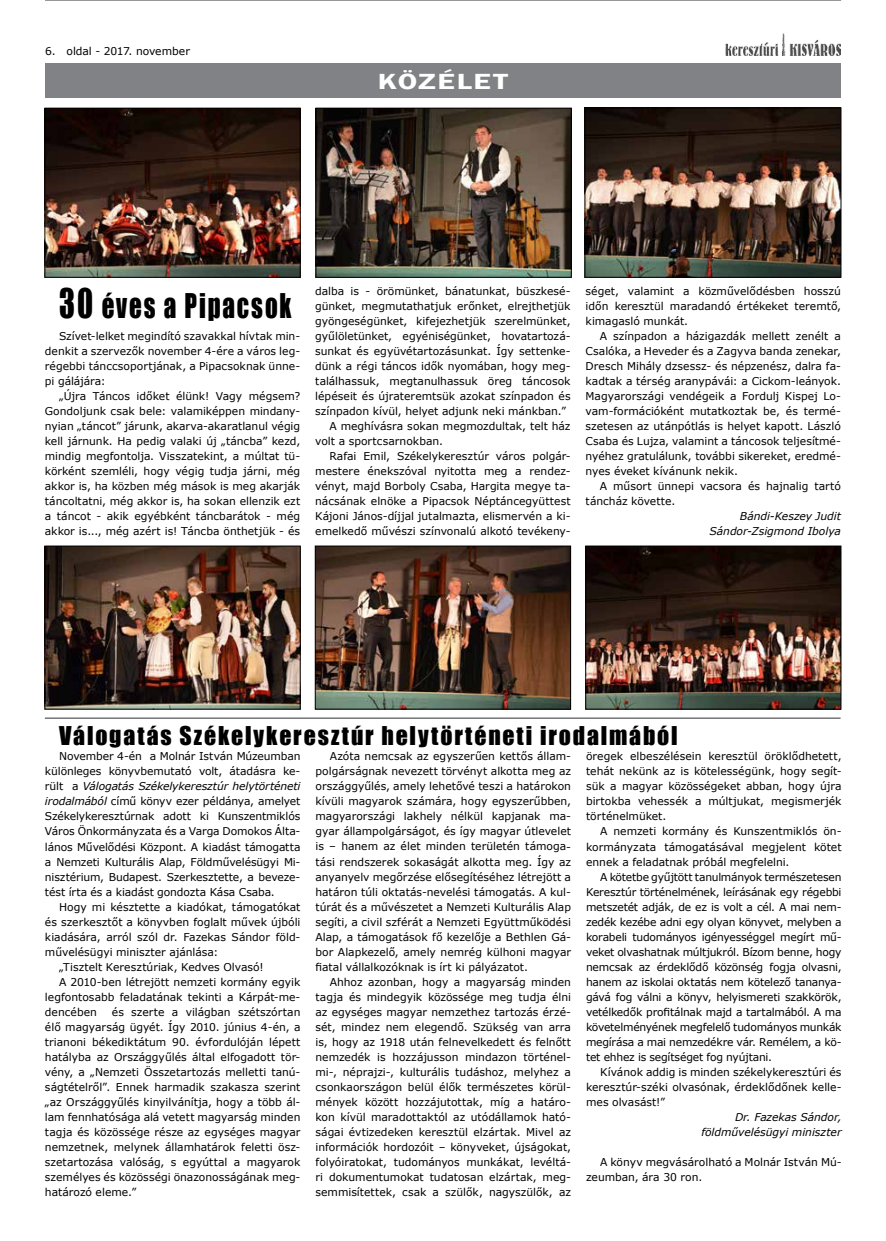
<style>
.page{position:relative;width:886px;height:1241px;background:#fff}
.page>*{position:absolute;margin:0;border:0;box-sizing:border-box;transform-origin:0 0}
.t1{font:31.25px "Impact";letter-spacing:.075em;color:#000;scale:.8 1}
.t2{font:23.75px "Impact";letter-spacing:.075em;color:#000}
.t3{font:600 22.5px "Franklin Gothic";letter-spacing:.05em;color:#fff;scale:1.36 1}
.t4{font:10.75px/15px "Verdana";color:#000;text-align:justify}
.t5{font:italic 10.75px/15px "Verdana";letter-spacing:-.005em;color:#000;text-align:right}
.s1{font-size:37.5px}
.s2{font-style:italic}
</style>
<div class="page">
<img style="left:725px;top:34px;width:116px;height:21px">
<div style="left:45px;top:64px;width:796px;height:34px;background:#808285"></div>
<hr style="left:45px;top:0;width:796px;height:1px;background:#58595b">
<img style="left:47px;top:110px;width:251px;height:165px">
<div style="left:45px;top:108px;width:255px;height:169px;border:1px solid #000"></div>
<img style="left:587px;top:110px;width:252px;height:165px">
<div style="left:585px;top:108px;width:256px;height:169px;border:1px solid #000"></div>
<img style="left:318px;top:110px;width:251px;height:165px">
<div style="left:316px;top:108px;width:255px;height:169px;border:1px solid #000"></div>
<img style="left:47px;top:547px;width:251px;height:160px">
<div style="left:45px;top:545px;width:255px;height:164px;border:1px solid #000"></div>
<img style="left:317px;top:547px;width:252px;height:160px">
<div style="left:315px;top:545px;width:256px;height:164px;border:1px solid #000"></div>
<img style="left:587px;top:547px;width:252px;height:160px">
<div style="left:585px;top:545px;width:256px;height:164px;border:1px solid #000"></div>
<hr style="left:45px;top:717px;width:795px;height:1px;background:#58595b">
<p class="t4" style="left:45px;top:44px;width:146px">6. oldal - 2017. november</p>
<h3 class="t3" style="left:378px;top:67px;width:97px">KÖZÉLET</h3>
<h1 class="t1" style="left:59px;top:281px;width:292px"><span class="s1">30</span> éves a Pipacsok</h1>
<p class="t4" style="left:45px;top:328px;width:257px;text-indent:14px">Szívet-lelket megindító szavakkal hívtak min&shy;denkit a szervezők november 4-ére a város leg&shy;régebbi tánccsoportjának, a Pipacsoknak ünne&shy;pi gálájára:</p>
<p class="t4" style="left:45px;top:388px;width:257px;text-indent:14px">„Újra Táncos időket élünk! Vagy mégsem?<br>Gondoljunk csak bele: valamiképpen mindan - nyian „táncot” járunk, akarva-akaratlanul végig kell járnunk. Ha pedig valaki új „táncba” kezd, mindig megfontolja. Visszatekint, a múltat tü&shy;körként szemléli, hogy végig tudja járni, még akkor is, ha közben még mások is meg akarják táncoltatni, még akkor is, ha sokan ellenzik ezt a táncot - akik egyébként táncbarátok - még akkor is..., még azért is! Táncba önthetjük - és</p>
<p class="t4" style="left:315px;top:283px;width:257px">dalba is - örömünket, bánatunkat, büszkesé-</p>
<p class="t4" style="left:315px;top:298px;width:257px">günket, megmutathatjuk erőnket, elrejthetjük</p>
<p class="t4" style="left:315px;top:313px;width:257px">gyöngeségünket, kifejezhetjük szerelmünket,</p>
<p class="t4" style="left:315px;top:328px;width:257px">gyűlöletünket, egyéniségünket, hovatartozá-</p>
<p class="t4" style="left:315px;top:343px;width:257px">sunkat és együvétartozásunkat. Így settenke-</p>
<p class="t4" style="left:315px;top:358px;width:257px">dünk a régi táncos idők nyomában, hogy meg-</p>
<p class="t4" style="left:315px;top:373px;width:257px">találhassuk, megtanulhassuk öreg táncosok</p>
<p class="t4" style="left:315px;top:388px;width:257px">lépéseit és újrateremtsük azokat színpadon és</p>
<p class="t4" style="left:315px;top:403px;width:252px">színpadon kívül, helyet adjunk neki mánkban.”</p>
<p class="t4" style="left:329px;top:418px;width:243px">A meghívásra sokan megmozdultak, telt ház</p>
<p class="t4" style="left:315px;top:433px;width:129px">volt a sportcsarnokban.</p>
<p class="t4" style="left:329px;top:448px;width:243px">Rafai Emil, Székelykeresztúr város polgár-</p>
<p class="t4" style="left:315px;top:463px;width:257px">mestere énekszóval nyitotta meg a rendez-</p>
<p class="t4" style="left:315px;top:478px;width:257px">vényt, majd Borboly Csaba, Hargita megye ta-</p>
<p class="t4" style="left:315px;top:493px;width:257px">nácsának elnöke a Pipacsok Néptáncegyüttest</p>
<p class="t4" style="left:315px;top:508px;width:257px">Kájoni János-díjjal jutalmazta, elismervén a ki-</p>
<p class="t4" style="left:315px;top:523px;width:257px">emelkedő művészi színvonalú alkotó tevékeny-</p>
<p class="t4" style="left:586px;top:283px;width:257px">séget, valamint a közművelődésben hosszú időn keresztül maradandó értékeket teremtő, kimagasló munkát.</p>
<p class="t4" style="left:586px;top:328px;width:257px;text-indent:14px">A színpadon a házigazdák mellett zenélt a Csalóka, a Heveder és a Zagyva banda zenekar, Dresch Mihály dzsessz- és népzenész, dalra fa&shy;kadtak a térség aranypávái: a Cickom-leányok.<br>Magyarországi vendégeik a Fordulj Kispej Lo&shy;vam-formációként mutatkoztak be, és termé&shy;szetesen az utánpótlás is helyet kapott. László Csaba és Lujza, valamint a táncosok teljesítmé&shy;nyéhez gratulálunk, további sikereket, eredmé&shy;nyes éveket kívánunk nekik.</p>
<p class="t4" style="left:586px;top:478px;width:257px;text-indent:14px">A műsort ünnepi vacsora és hajnalig tartó táncház követte.</p>
<p class="t5" style="left:709px;top:508px;width:133px">Bándi-Keszey Judit<br>Sándor-Zsigmond Ibolya</p>
<h2 class="t2" style="left:59px;top:716px;width:620px">Válogatás Székelykeresztúr helytörténeti irodalmából</h2>
<p class="t4" style="left:45px;top:748px;width:257px;text-indent:14px">November 4-én a Molnár István Múzeumban különleges könyvbemutató volt, átadásra ke&shy;rült a <span class="s2">Válogatás Székelykeresztúr helytörténeti irodalmából</span> című könyv ezer példánya, amelyet Székelykeresztúrnak adott ki Kunszentmiklós Város Önkormányzata és a Varga Domokos Álta&shy;lános Művelődési Központ. A kiadást támogatta a Nemzeti Kulturális Alap, Földművelésügyi Mi&shy;nisztérium, Budapest. Szerkesztette, a beveze&shy;tést írta és a kiadást gondozta Kása Csaba.</p>
<p class="t4" style="left:59px;top:898px;width:243px">Hogy mi késztette a kiadókat, támogatókat</p>
<p class="t4" style="left:45px;top:913px;width:257px">és szerkesztőt a könyvben foglalt művek újbóli</p>
<p class="t4" style="left:45px;top:928px;width:257px">kiadására, arról szól dr. Fazekas Sándor föld-</p>
<p class="t4" style="left:45px;top:943px;width:175px">művelésügyi miniszter ajánlása:</p>
<p class="t4" style="left:59px;top:958px;width:206px">„Tisztelt Keresztúriak, Kedves Olvasó!</p>
<p class="t4" style="left:59px;top:973px;width:243px">A 2010-ben létrejött nemzeti kormány egyik</p>
<p class="t4" style="left:45px;top:988px;width:257px">legfontosabb feladatának tekinti a Kárpát-me-</p>
<p class="t4" style="left:45px;top:1003px;width:54px">dencében</p>
<p class="t4" style="left:45px;top:1003px;width:257px;text-indent:67px">és szerte a világban szétszórtan élő magyarság ügyét. Így 2010. június 4-én, a trianoni békediktátum 90. évfordulóján lépett hatályba az Országgyűlés által elfogadott tör&shy;vény, a „Nemzeti Összetartozás melletti tanú&shy;ságtételről”. Ennek harmadik szakasza szerint „az Országgyűlés kinyilvánítja, hogy a több ál&shy;lam fennhatósága alá vetett magyarság minden tagja és közössége része az egységes magyar nemzetnek, melynek államhatárok feletti ös - szetartozása valóság, s egyúttal a magyarok személyes és közösségi önazonosságának meg&shy;határozó eleme.”</p>
<p class="t4" style="left:315px;top:748px;width:257px;text-indent:14px">Azóta nemcsak az egyszerűen kettős állam&shy;polgárságnak nevezett törvényt alkotta meg az országgyűlés, amely lehetővé teszi a határokon kívüli magyarok számára, hogy egyszerűbben, magyarországi lakhely nélkül kapjanak ma&shy;gyar állampolgárságot, és így magyar útlevelet is – hanem az élet minden területén támoga&shy;tási rendszerek sokaságát alkotta meg. Így az anyanyelv megőrzése elősegítéséhez létrejött a határon túli oktatás-nevelési támogatás. A kul&shy;túrát és a művészetet a Nemzeti Kulturális Alap segíti, a civil szférát a Nemzeti Együttműködési Alap, a támogatások fő kezelője a Bethlen Gá&shy;bor Alapkezelő, amely nemrég külhoni magyar fiatal vállalkozóknak is írt ki pályázatot.</p>
<p class="t4" style="left:315px;top:973px;width:257px;text-indent:14px">Ahhoz azonban, hogy a magyarság minden tagja és mindegyik közössége meg tudja élni az egységes magyar nemzethez tartozás érzé&shy;sét, mindez nem elegendő. Szükség van arra is, hogy az 1918 után felnevelkedett és felnőtt nemzedék is hozzájusson mindazon történel&shy;mi-, néprajzi-, kulturális tudáshoz, melyhez a csonkaországon belül élők természetes körül&shy;mények között hozzájutottak, míg a határo&shy;kon kívül maradottaktól az utódállamok ható&shy;ságai évtizedeken keresztül elzártak. Mivel az információk hordozóit – könyveket, újságokat, folyóiratokat, tudományos munkákat, levéltá&shy;ri dokumentumokat tudatosan elzártak, meg&shy;semmisítettek, csak a szülők, nagyszülők, az</p>
<p class="t4" style="left:586px;top:748px;width:257px">öregek elbeszélésein keresztül öröklődhetett, tehát nekünk az is kötelességünk, hogy segít&shy;sük a magyar közösségeket abban, hogy újra birtokba vehessék a múltjukat, megismerjék történelmüket.</p>
<p class="t4" style="left:586px;top:823px;width:257px;text-indent:14px">A nemzeti kormány és Kunszentmiklós ön&shy;kormányzata támogatásával megjelent kötet ennek a feladatnak próbál megfelelni.</p>
<p class="t4" style="left:586px;top:868px;width:257px;text-indent:14px">A kötetbe gyűjtött tanulmányok természetesen Keresztúr történelmének, leírásának egy régebbi metszetét adják, de ez is volt a cél. A mai nem&shy;zedék kezébe adni egy olyan könyvet, melyben a korabeli tudományos igényességgel megírt mű&shy;veket olvashatnak múltjukról. Bízom benne, hogy nemcsak az érdeklődő közönség fogja olvasni, hanem az iskolai oktatás nem kötelező tananya&shy;gává fog válni a könyv, helyismereti szakkörök, vetélkedők profitálnak majd a tartalmából. A ma követelményének megfelelő tudományos munkák megírása a mai nemzedékre vár. Remélem, a kö&shy;tet ehhez is segítséget fog nyújtani.</p>
<p class="t4" style="left:586px;top:1063px;width:257px;text-indent:14px">Kívánok addig is minden székelykeresztúri és keresztúr-széki olvasónak, érdeklődőnek kelle&shy;mes olvasást!”</p>
<p class="t5" style="left:701px;top:1108px;width:142px">Dr. Fazekas Sándor, földművelésügyi miniszter</p>
<p class="t4" style="left:586px;top:1153px;width:257px;text-indent:14px">A könyv megvásárolható a Molnár István Mú&shy;zeumban, ára 30 ron.</p>
</div>
